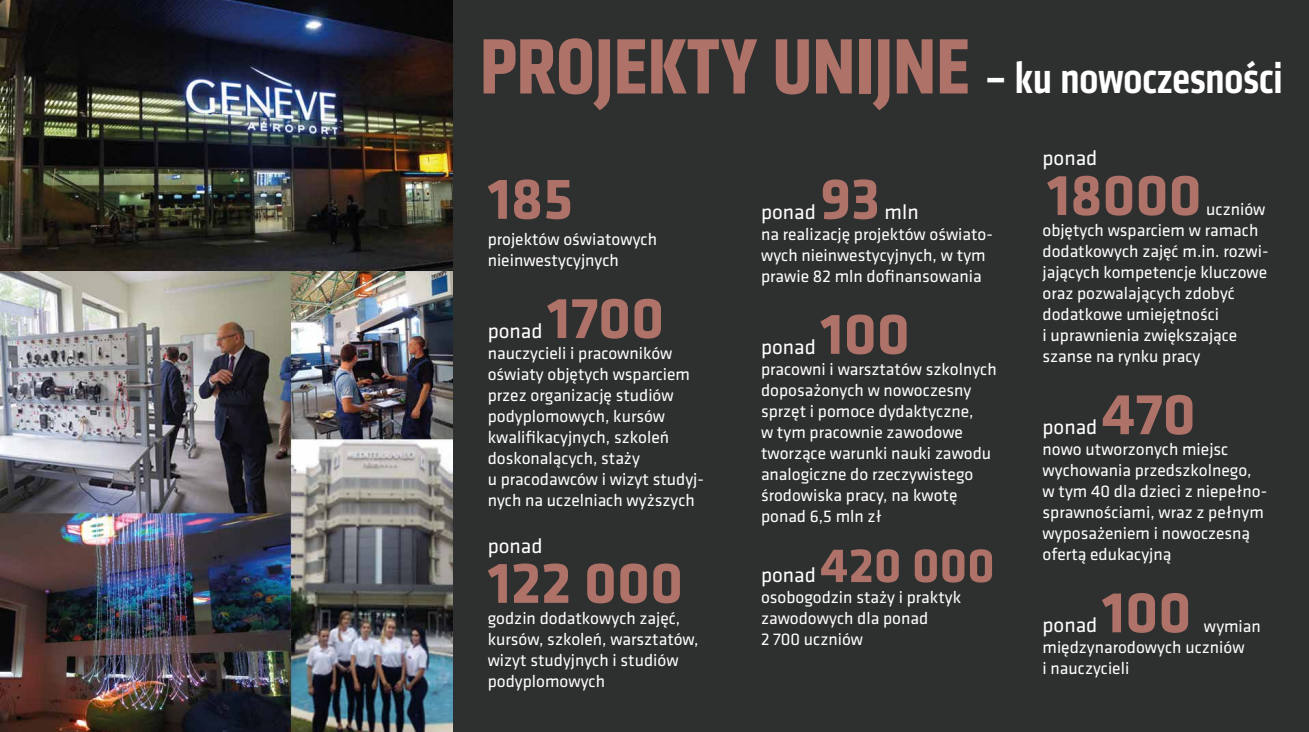
<style>
.page{position:relative;width:1309px;height:732px;background:#fff}
.page>*{position:absolute;margin:0;border:0;box-sizing:border-box;transform-origin:0 0}
.t1{font:700 59.88px "Klavika";color:#ae7268}
.t2{font:700 50px "Klavika";color:#ae7268}
.t3{font:500 45.62px "Klavika Condensed";color:#fff}
.t4{font:21.25px "Klavika";color:#fff}
.t5{font:17.5px/21px "Klavika";color:#fff}
.s1{font-weight:700;font-size:81.25px;color:#ae7268}
</style>
<div class="page">
<div style="left:452px;top:0;width:857px;height:731px;background:#2e2f2f"></div>
<img style="left:0;top:0;width:452px;height:731px">
<h3 class="t3" style="left:480px;top:50px;width:804px"><span class="s1">PROJEKTY UNIJNE</span> – ku nowoczesności</h3>
<h1 class="t1" style="left:488px;top:155px;width:87px">185</h1>
<p class="t5" style="left:488px;top:228px;width:171px">projektów oświatowych nieinwestycyjnych</p>
<h1 class="t1" style="left:547px;top:275px;width:119px">1700</h1>
<p class="t5" style="left:488px;top:342px;width:218px">nauczycieli i pracowników oświaty objętych wsparciem przez organizację studiów podyplomowych, kursów kwalifikacyjnych, szkoleń doskonalących, staży<br>u pracodawców i wizyt studyj&shy;nych na uczelniach wyższych</p>
<p class="t4" style="left:488px;top:531px;width:56px">ponad</p>
<h1 class="t1" style="left:488px;top:539px;width:197px">122 000</h1>
<p class="t5" style="left:488px;top:606px;width:212px">godzin dodatkowych zajęć, kursów, szkoleń, warsztatów, wizyt studyjnych i studiów podyplomowych</p>
<p class="t4" style="left:488px;top:317px;width:56px">ponad</p>
<h1 class="t1" style="left:820px;top:155px;width:61px">93</h1>
<p class="t4" style="left:884px;top:198px;width:36px">mln</p>
<p class="t5" style="left:761px;top:223px;width:233px">na realizację projektów oświato&shy;wych nieinwestycyjnych, w tym prawie 82 mln dofinansowania</p>
<p class="t4" style="left:761px;top:198px;width:56px">ponad</p>
<h1 class="t1" style="left:820px;top:290px;width:91px">100</h1>
<p class="t5" style="left:761px;top:358px;width:237px">pracowni i warsztatów szkolnych doposażonych w nowoczesny sprzęt i pomoce dydaktyczne,<br>w tym pracownie zawodowe tworzące warunki nauki zawodu analogiczne do rzeczywistego środowiska pracy, na kwotę ponad 6,5 mln zł</p>
<p class="t4" style="left:761px;top:333px;width:56px">ponad</p>
<h2 class="t2" style="left:820px;top:529px;width:176px">420 000</h2>
<p class="t5" style="left:761px;top:586px;width:202px">osobogodzin staży i praktyk zawodowych dla ponad<br>2 700 uczniów</p>
<p class="t4" style="left:761px;top:561px;width:56px">ponad</p>
<p class="t4" style="left:1042px;top:144px;width:56px">ponad</p>
<h1 class="t1" style="left:1047px;top:152px;width:156px">18000</h1>
<p class="t5" style="left:1042px;top:198px;width:227px;text-indent:164px">uczniów objętych wsparciem w ramach dodatkowych zajęć m.in. rozwi&shy;jających kompetencje kluczowe oraz pozwalających zdobyć dodatkowe umiejętności<br>i uprawnienia zwiększające szanse na rynku pracy</p>
<h1 class="t1" style="left:1102px;top:371px;width:95px">470</h1>
<p class="t5" style="left:1042px;top:438px;width:226px">nowo utworzonych miejsc wychowania przedszkolnego, w tym 40 dla dzieci z niepełno&shy;sprawnościami, wraz z pełnym wyposażeniem i nowoczesną ofertą edukacyjną</p>
<p class="t4" style="left:1042px;top:413px;width:56px">ponad</p>
<h1 class="t1" style="left:1102px;top:569px;width:91px">100</h1>
<p class="t4" style="left:1042px;top:611px;width:56px">ponad</p>
<p class="t5" style="left:1042px;top:615px;width:220px;text-indent:161px">wymian międzynarodowych uczniów<br>i nauczycieli</p>
</div>
